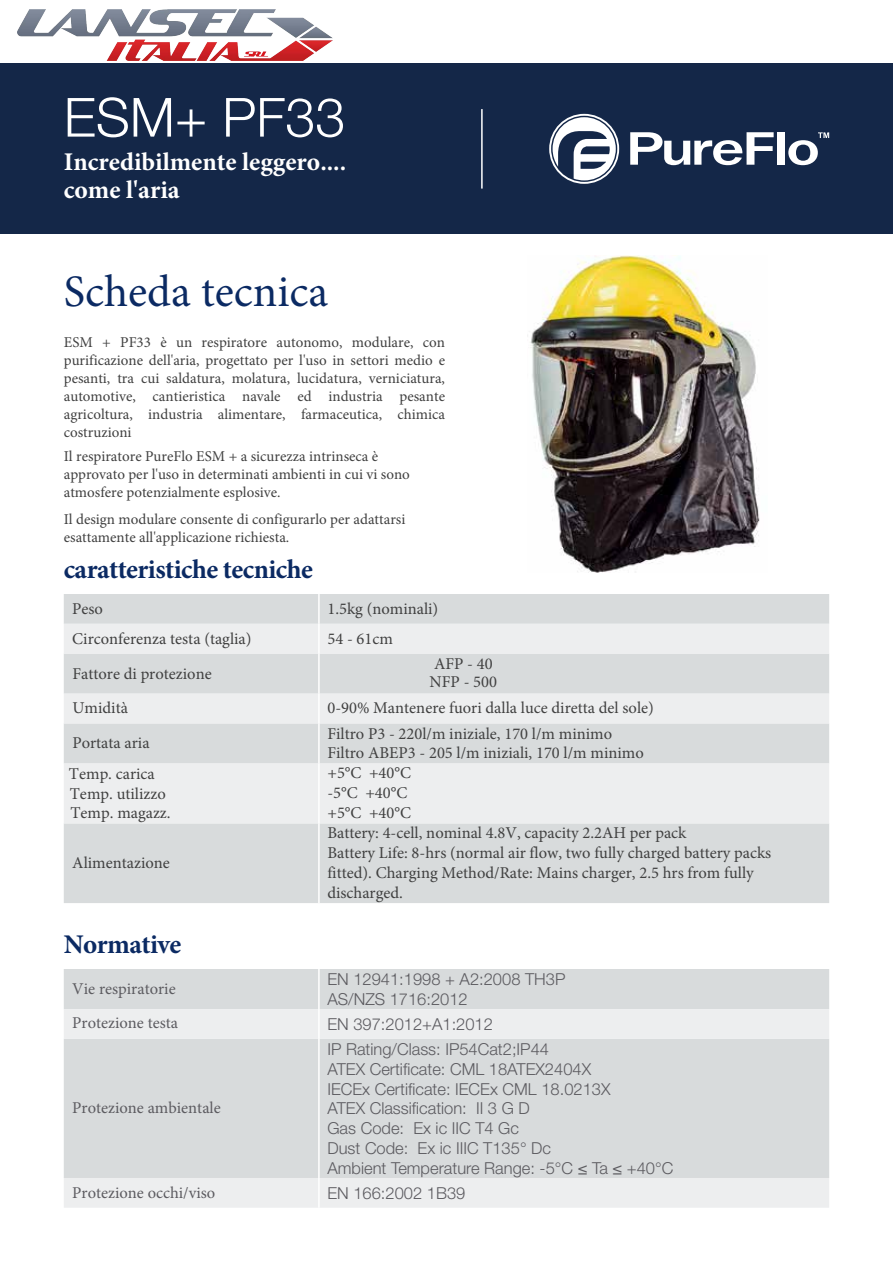
<style>
.page{position:relative;width:893px;height:1263px;background:#fff}
.page>*{position:absolute;margin:0;border:0;box-sizing:border-box;transform-origin:0 0}
.t1{font:300 54px "Helvetica Neue LT Pro";color:#fff}
.t2{font:45px "Minion Pro";color:#0b2a63}
.t3{font:700 27px "Minion Pro";letter-spacing:-.02em;color:#0b2a63}
.t4{font:700 25.5px/28.5px "Minion Pro";color:#fff}
.t5{font:16.5px/20px "Minion Pro";color:#404040}
.t6{font:300 16.5px/19.8px "Helvetica Neue LT Pro";color:#5c5b60}
.t7{font:16.5px/33.9px "Minion Pro";color:#5c5b60}
.t8{font:15px/18px "Minion Pro";color:#404040}
</style>
<div class="page">
<img style="left:527px;top:255px;width:233px;height:318px">
<div style="left:0;top:64px;width:893px;height:170px;background:#142748"></div>
<hr style="left:481px;top:109px;width:2px;height:80px;background:#fff">
<svg style="left:630px;top:132px;width:144px;height:33px"></svg>
<div style="left:777px;top:132px;width:8px;height:33px;background:#fff"></div>
<svg style="left:788px;top:132px;width:41px;height:33px"></svg>
<svg style="left:549px;top:114px;width:70px;height:70px"></svg>
<div style="left:64px;top:594px;width:765px;height:309px;background:#d8dbdc"></div>
<svg style="left:64px;top:624px;width:765px;height:199px;background:#e4e6e7"></svg>
<hr style="left:318px;top:594px;width:2px;height:30px;background:#fff">
<hr style="left:318px;top:624px;width:2px;height:29px;background:#fff">
<hr style="left:318px;top:653px;width:2px;height:41px;background:#fff">
<hr style="left:318px;top:694px;width:2px;height:29px;background:#fff">
<hr style="left:318px;top:723px;width:2px;height:40px;background:#fff">
<hr style="left:318px;top:763px;width:2px;height:60px;background:#fff">
<hr style="left:318px;top:823px;width:2px;height:80px;background:#fff">
<div style="left:64px;top:969px;width:765px;height:40px;background:#d8dbdc"></div>
<svg style="left:64px;top:1009px;width:765px;height:199px;background:#dee0e1"></svg>
<hr style="left:318px;top:969px;width:2px;height:40px;background:#fff">
<hr style="left:318px;top:1009px;width:2px;height:30px;background:#fff">
<hr style="left:318px;top:1039px;width:2px;height:139px;background:#fff">
<hr style="left:318px;top:1178px;width:2px;height:30px;background:#fff">
<img style="left:17px;top:9px;width:315px;height:51px">
<h1 class="t1" style="left:64px;top:84px;width:283px">ESM+ PF33</h1>
<h3 class="t4" style="left:64px;top:147px;width:284px">Incredibilmente leggero.... come l'aria</h3>
<h2 class="t2" style="left:64px;top:261px;width:266px">Scheda tecnica</h2>
<p class="t8" style="left:64px;top:333px;width:383px;text-align:justify">ESM + PF33 è un respiratore autonomo, modulare, con purificazione dell'aria, progettato per l'uso in settori medio e pesanti, tra cui saldatura, molatura, lucidatura, verniciatura, automotive, cantieristica navale ed industria pesante agricoltura, industria alimentare, farmaceutica, chimica costruzioni</p>
<p class="t8" style="left:64px;top:448px;width:348px">Il respiratore PureFlo ESM + a sicurezza intrinseca è approvato per l'uso in determinati ambienti in cui vi sono atmosfere potenzialmente esplosive.</p>
<p class="t8" style="left:64px;top:510px;width:343px">Il design modulare consente di configurarlo per adattarsi esattamente all'applicazione richiesta.</p>
<h3 class="t3" style="left:64px;top:550px;width:251px">caratteristiche tecniche</h3>
<p class="t5" style="left:72px;top:599px;width:32px">Peso</p>
<p class="t5" style="left:327px;top:599px;width:112px">1.5kg (nominali)</p>
<p class="t5" style="left:72px;top:628px;width:181px">Circonferenza testa (taglia)</p>
<p class="t5" style="left:327px;top:628px;width:67px">54 - 61cm</p>
<p class="t5" style="left:430px;top:654px;width:69px;line-height:18.9px">AFP - 40<br>NFP - 500</p>
<p class="t5" style="left:327px;top:698px;width:328px">0-90% Mantenere fuori dalla luce diretta del sole)</p>
<p class="t5" style="left:72px;top:656px;width:141px;line-height:34.5px">Fattore di protezione<br>Umidità<br>Portata aria</p>
<p class="t5" style="left:327px;top:723px;width:445px">Filtro P3 - 220l/m iniziale, 170 l/m minimo<br>Filtro ABEP3 - 205 l/m iniziali, 170 l/m minimo<br>+5°C +40°C<br>-5°C +40°C<br>+5°C +40°C<br>Battery: 4-cell, nominal 4.8V, capacity 2.2AH per pack<br>Battery Life: 8-hrs (normal air flow, two fully charged battery packs fitted). Charging Method/Rate: Mains charger, 2.5 hrs from fully discharged.</p>
<p class="t5" style="left:69px;top:764px;width:103px;line-height:19.2px">Temp. carica<br>Temp. utilizzo<br>Temp. magazz.</p>
<p class="t5" style="left:72px;top:853px;width:99px">Alimentazione</p>
<h3 class="t3" style="left:64px;top:925px;width:119px">Normative</h3>
<p class="t7" style="left:72px;top:972px;width:107px">Vie respiratorie<br>Protezione testa</p>
<p class="t7" style="left:72px;top:1091px;width:150px">Protezione ambientale</p>
<p class="t6" style="left:327px;top:969px;width:240px">EN 12941:1998 + A2:2008 TH3P<br>AS/NZS 1716:2012</p>
<p class="t6" style="left:327px;top:1014px;width:167px">EN 397:2012+A1:2012</p>
<p class="t6" style="left:327px;top:1039px;width:347px">IP Rating/Class: IP54Cat2;IP44<br>ATEX Certificate: CML 18ATEX2404X<br>IECEx Certificate: IECEx CML 18.0213X<br>ATEX Classification: II 3 G D<br>Gas Code: Ex ic IIC T4 Gc<br>Dust Code: Ex ic IIIC T135° Dc<br>Ambient Temperature Range: -5°C ≤ Ta ≤ +40°C</p>
<p class="t7" style="left:72px;top:1175px;width:145px">Protezione occhi/viso</p>
<p class="t6" style="left:327px;top:1182px;width:139px">EN 166:2002 1B39</p>
</div>
